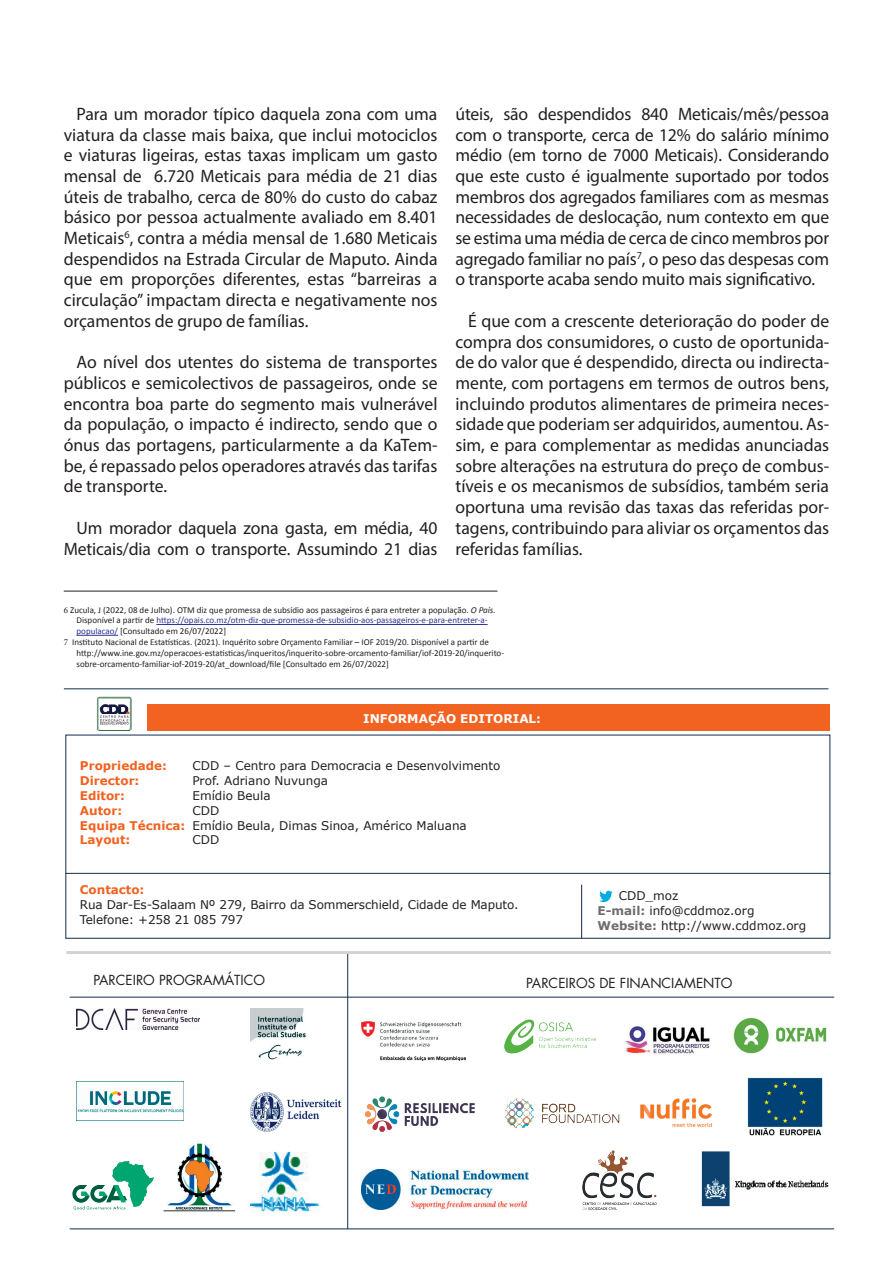
<style>
.page{position:relative;width:893px;height:1263px;background:#fff}
.page>*{position:absolute;margin:0;border:0;box-sizing:border-box;transform-origin:0 0}
.t1{font:18px/20.7px "Myriad Pro";letter-spacing:-.005em;color:#231f20;text-align:justify}
.t2{font:13.5px "Futura LT";color:#231f20}
.t3{font:12px/15px "Verdana";color:#231f20}
.t4{font:700 12px "Verdana";color:#f26221}
.t5{font:700 12px "Verdana";color:#fff}
.t6{font:9px "Calibri";color:#231f20}
.t7{font:9px "Calibri";color:#2c3594}
.s1{font-family:"Minion Pro"}
.s2{font-style:italic}
.s3{color:#231f20}
.s4{color:#2c3594}
.s5{font-weight:700;color:#f26221}
.s6{font-weight:700;color:#6c6d70}
</style>
<div class="page">
<hr style="left:64px;top:591px;width:433px;height:1px;background:#231f20">
<hr style="left:156px;top:624px;width:332px;height:1px;background:#2c3594">
<hr style="left:77px;top:635px;width:41px;height:1px;background:#2c3594">
<div style="left:147px;top:704px;width:683px;height:27px;background:#f26221"></div>
<hr style="left:66px;top:873px;width:764px;height:1px;background:#102d4e">
<hr style="left:581px;top:885px;width:1px;height:54px;background:#102d4e">
<img style="left:599px;top:890px;width:14px;height:13px">
<hr style="left:64px;top:688px;width:764px;height:1px;background:#102d4e">
<img style="left:97px;top:696px;width:35px;height:35px">
<hr style="left:347px;top:952px;width:1px;height:277px;background:#102d4e">
<hr style="left:70px;top:997px;width:764px;height:1px;background:#102d4e">
<hr style="left:70px;top:1228px;width:764px;height:1px;background:#102d4e">
<img style="left:361px;top:1021px;width:104px;height:39px">
<img style="left:504px;top:1019px;width:92px;height:35px">
<img style="left:640px;top:1098px;width:72px;height:30px">
<img style="left:361px;top:1169px;width:168px;height:40px">
<img style="left:733px;top:1018px;width:94px;height:36px">
<img style="left:505px;top:1098px;width:115px;height:31px">
<img style="left:365px;top:1096px;width:110px;height:36px">
<img style="left:701px;top:1151px;width:128px;height:56px">
<img style="left:77px;top:1091px;width:106px;height:22px">
<img style="left:250px;top:1093px;width:91px;height:38px">
<img style="left:77px;top:1008px;width:123px;height:21px">
<img style="left:250px;top:1008px;width:56px;height:52px">
<img style="left:72px;top:1161px;width:82px;height:48px">
<img style="left:163px;top:1143px;width:73px;height:69px">
<img style="left:250px;top:1151px;width:70px;height:61px">
<hr style="left:66px;top:951px;width:765px;height:3px;background:#d1d2d4">
<img style="left:624px;top:1026px;width:86px;height:29px">
<img style="left:582px;top:1150px;width:75px;height:60px">
<img style="left:748px;top:1077px;width:74px;height:59px">
<p class="t1" style="left:64px;top:103px;width:375px;text-indent:13px">Para um morador típico daquela zona com uma viatura da classe mais baixa, que inclui motociclos e viaturas ligeiras, estas taxas implicam um gasto mensal de 6.720 Meticais para média de 21 dias úteis de trabalho, cerca de 80% do custo do cabaz básico por pessoa actualmente avaliado em 8.401<br>Meticais<sup>6</sup>, contra a média mensal de 1.680 Meticais despendidos na Estrada Circular de Maputo. Ainda que em proporções diferentes, estas “barreiras a circulação” impactam directa e negativamente nos orçamentos de grupo de famílias.</p>
<p class="t1" style="left:64px;top:352px;width:375px;text-indent:13px">Ao nível dos utentes do sistema de transportes públicos e semicolectivos de passageiros, onde se encontra boa parte do segmento mais vulnerável da população, o impacto é indirecto, sendo que o ónus das portagens, particularmente a da KaTem&shy;be, é repassado pelos operadores através das tarifas de transporte.</p>
<p class="t1" style="left:64px;top:517px;width:375px;text-align:right">Um morador daquela zona gasta, em média, 40<br>Meticais/dia com o transporte. Assumindo 21 dias</p>
<p class="t1" style="left:455px;top:103px;width:375px">úteis, são despendidos 840 Meticais/mês/pessoa com o transporte, cerca de 12% do salário mínimo médio (em torno de 7000 Meticais). Considerando que este custo é igualmente suportado por todos membros dos agregados familiares com as mesmas necessidades de deslocação, num contexto em que se estima uma média de cerca de cinco membros por agregado familiar no país<sup>7</sup>, o peso das despesas com o transporte acaba sendo muito mais significativo.</p>
<p class="t1" style="left:455px;top:310px;width:375px;text-indent:13px">É que com a crescente deterioração do poder de compra dos consumidores, o custo de oportunida&shy;de do valor que é despendido, directa ou indirecta&shy;mente, com portagens em termos de outros bens, incluindo produtos alimentares de primeira neces&shy;sidade que poderiam ser adquiridos, aumentou. As&shy;sim, e para complementar as medidas anunciadas sobre alterações na estrutura do preço de combus&shy;tíveis e os mecanismos de subsídios, também seria oportuna uma revisão das taxas das referidas por&shy;tagens, contribuindo para aliviar os orçamentos das referidas famílias.</p>
<p class="t6" style="left:64px;top:604px;width:433px"><span class="s1">6</span> Zucula, J (2022, 08 de Julho). OTM diz que promessa de subsídio aos passageiros é para entreter a população. <span class="s2">O País.</span></p>
<p class="t7" style="left:77px;top:615px;width:413px"><span class="s3">Disponível a partir de</span> https://opais.co.mz/otm-diz-que-promessa-de-subsidio-aos-passageiros-e-para-entreter-a-</p>
<p class="t6" style="left:77px;top:625px;width:151px"><span class="s4">populacao/</span> [Consultado em 26/07/2022]</p>
<p class="t6" style="left:64px;top:636px;width:427px"><span class="s1">7</span> Instituto Nacional de Estatísticas. (2021). Inquérito sobre Orçamento Familiar – IOF 2019/20. Disponível a partir de</p>
<p class="t6" style="left:77px;top:647px;width:429px">http://www.ine.gov.mz/operacoes-estatisticas/inqueritos/inquerito-sobre-orcamento-familiar/iof-2019-20/inquerito-</p>
<p class="t6" style="left:77px;top:658px;width:314px">sobre-orcamento-familiar-iof-2019-20/at_download/file [Consultado em 26/07/2022]</p>
<p class="t5" style="left:363px;top:711px;width:179px">INFORMAÇÃO EDITORIAL:</p>
<p class="t4" style="left:80px;top:758px;width:89px">Propriedade:</p>
<p class="t3" style="left:192px;top:758px;width:310px">CDD – Centro para Democracia e Desenvolvimento</p>
<p class="t4" style="left:80px;top:773px;width:61px">Director:</p>
<p class="t3" style="left:192px;top:773px;width:137px">Prof. Adriano Nuvunga</p>
<p class="t4" style="left:80px;top:788px;width:47px">Editor:</p>
<p class="t3" style="left:192px;top:788px;width:80px">Emídio Beula</p>
<p class="t4" style="left:80px;top:803px;width:44px">Autor:</p>
<p class="t3" style="left:80px;top:803px;width:388px;text-indent:112px">CDD<br><span class="s5">Equipa Técnica:</span> Emídio Beula, Dimas Sinoa, Américo Maluana<br><span class="s5">Layout:</span></p>
<p class="t3" style="left:192px;top:833px;width:28px">CDD</p>
<p class="t4" style="left:80px;top:882px;width:66px">Contacto:</p>
<p class="t3" style="left:80px;top:897px;width:440px">Rua Dar-Es-Salaam Nº 279, Bairro da Sommerschield, Cidade de Maputo.<br>Telefone: +258 21 085 797</p>
<p class="t3" style="left:598px;top:889px;width:210px;text-indent:21px">CDD_moz<br><span class="s6">E-mail:</span> info@cddmoz.org<br><span class="s6">Website:</span> http://www.cddmoz.org</p>
<p class="t2" style="left:93px;top:971px;width:173px">PARCEIRO PROGRAMÁTICO</p>
<p class="t2" style="left:526px;top:974px;width:208px">PARCEIROS DE FINANCIAMENTO</p>
</div>
